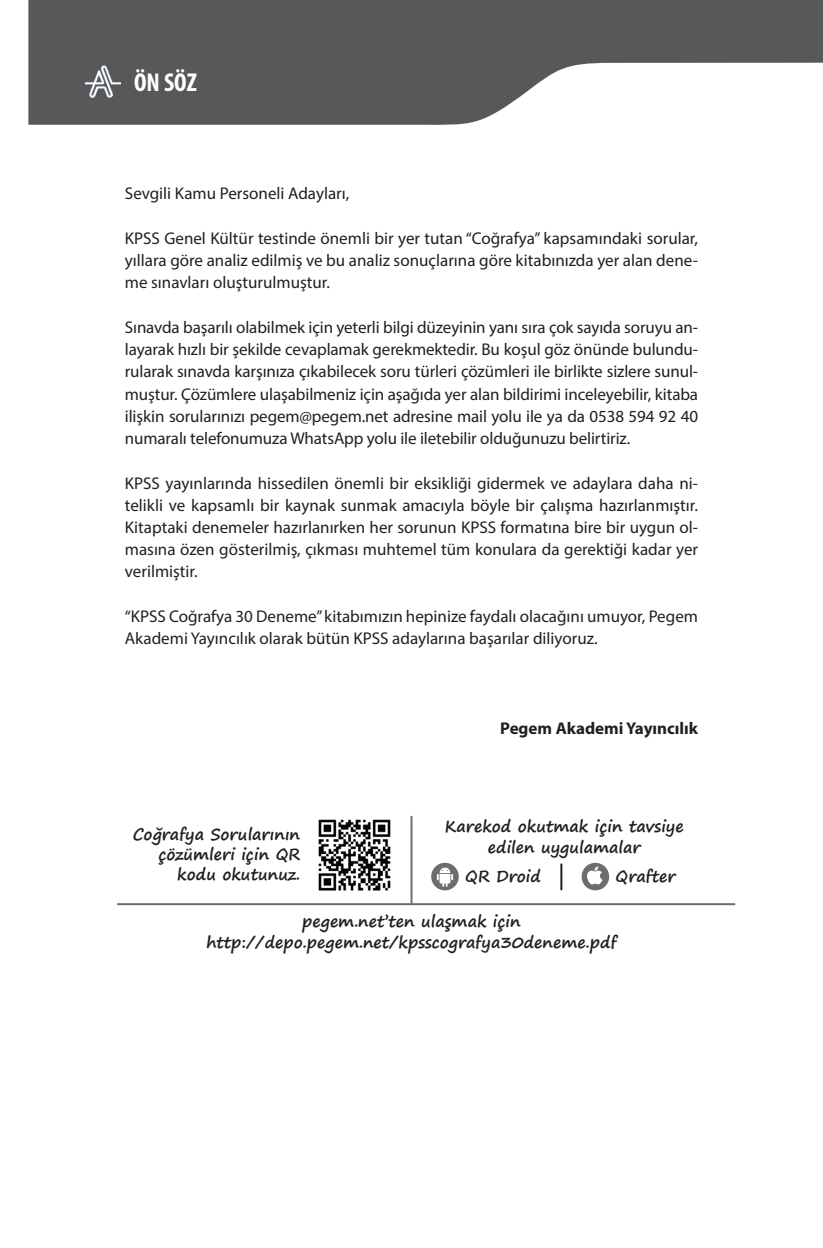
<style>
.page{position:relative;width:823px;height:1248px;background:#fff}
.page>*{position:absolute;margin:0;border:0;box-sizing:border-box;transform-origin:0 0}
.t1{font:700 condensed 26px "Myriad Pro";color:#fff}
.acık_soru_koku_nosuz{font:17px/22px "Myriad Pro";color:#231f20;text-align:justify}
.acık_soru_koku_nosuz-2{font:700 17px "Myriad Pro";color:#231f20}
._3_secenek_alti{font:700 16px/20px "Segoe Print";color:#231f20;text-align:right}
</style>
<div class="page">
<svg style="left:28px;top:0;width:794px;height:125px;fill:#57585a"></svg>
<img style="left:85px;top:64px;width:36px;height:35px">
<div style="left:431px;top:862px;width:27px;height:28px;background:#6c6d70;border-radius:50%"></div>
<svg style="left:436px;top:866px;width:17px;height:20px"></svg>
<hr style="left:560px;top:863px;width:2px;height:27px;background:#231f20">
<svg style="left:581px;top:862px;width:29px;height:29px"></svg>
<img style="left:318px;top:819px;width:73px;height:72px">
<hr style="left:410px;top:815px;width:2px;height:89px;background:#6c6d70">
<hr style="left:117px;top:903px;width:618px;height:2px;background:#6c6d70">
<p class="t1" style="left:134px;top:66px;width:64px">ÖN SÖZ</p>
<p class="acık_soru_koku_nosuz" style="left:125px;top:182px;width:226px">Sevgili Kamu Personeli Adayları,</p>
<p class="acık_soru_koku_nosuz" style="left:125px;top:227px;width:574px">KPSS Genel Kültür testinde önemli bir yer tutan “Coğrafya” kapsamındaki sorular, yıllara göre analiz edilmiş ve bu analiz sonuçlarına göre kitabınızda yer alan dene&shy;me sınavları oluşturulmuştur.</p>
<p class="acık_soru_koku_nosuz" style="left:125px;top:316px;width:574px">Sınavda başarılı olabilmek için yeterli bilgi düzeyinin yanı sıra çok sayıda soruyu an&shy;layarak hızlı bir şekilde cevaplamak gerekmektedir. Bu koşul göz önünde bulundu&shy;rularak sınavda karşınıza çıkabilecek soru türleri çözümleri ile birlikte sizlere sunul&shy;muştur. Çözümlere ulaşabilmeniz için aşağıda yer alan bildirimi inceleyebilir, kitaba ilişkin sorularınızı pegem@pegem.net adresine mail yolu ile ya da 0538 594 92 40 numaralı telefonumuza WhatsApp yolu ile iletebilir olduğunuzu belirtiriz.</p>
<p class="acık_soru_koku_nosuz" style="left:125px;top:471px;width:574px">KPSS yayınlarında hissedilen önemli bir eksikliği gidermek ve adaylara daha ni&shy;telikli ve kapsamlı bir kaynak sunmak amacıyla böyle bir çalışma hazırlanmıştır.<br>Kitaptaki denemeler hazırlanırken her sorunun KPSS formatına bire bir uygun ol&shy;masına özen gösterilmiş, çıkması muhtemel tüm konulara da gerektiği kadar yer verilmiştir.</p>
<p class="acık_soru_koku_nosuz" style="left:125px;top:605px;width:574px">“KPSS Coğrafya 30 Deneme” kitabımızın hepinize faydalı olacağını umuyor, Pegem<br>Akademi Yayıncılık olarak bütün KPSS adaylarına başarılar diliyoruz.</p>
<p class="acık_soru_koku_nosuz-2" style="left:500px;top:716px;width:199px">Pegem Akademi Yayıncılık</p>
<p class="_3_secenek_alti" style="left:133px;top:823px;width:169px">Coğrafya Sorularının çözümleri için QR kodu okutunuz.</p>
<p class="_3_secenek_alti" style="left:444px;top:815px;width:240px;line-height:20.8px;text-align:center">Karekod okutmak için tavsiye edilen uygulamalar</p>
<p class="_3_secenek_alti" style="left:465px;top:865px;width:77px">QR Droid</p>
<p class="_3_secenek_alti" style="left:615px;top:865px;width:62px">Qrafter</p>
<p class="_3_secenek_alti" style="left:302px;top:910px;width:220px">pegem.net’ten ulaşmak için</p>
<p class="_3_secenek_alti" style="left:206px;top:931px;width:411px">http://depo.pegem.net/kpsscografya30deneme.pdf</p>
</div>
